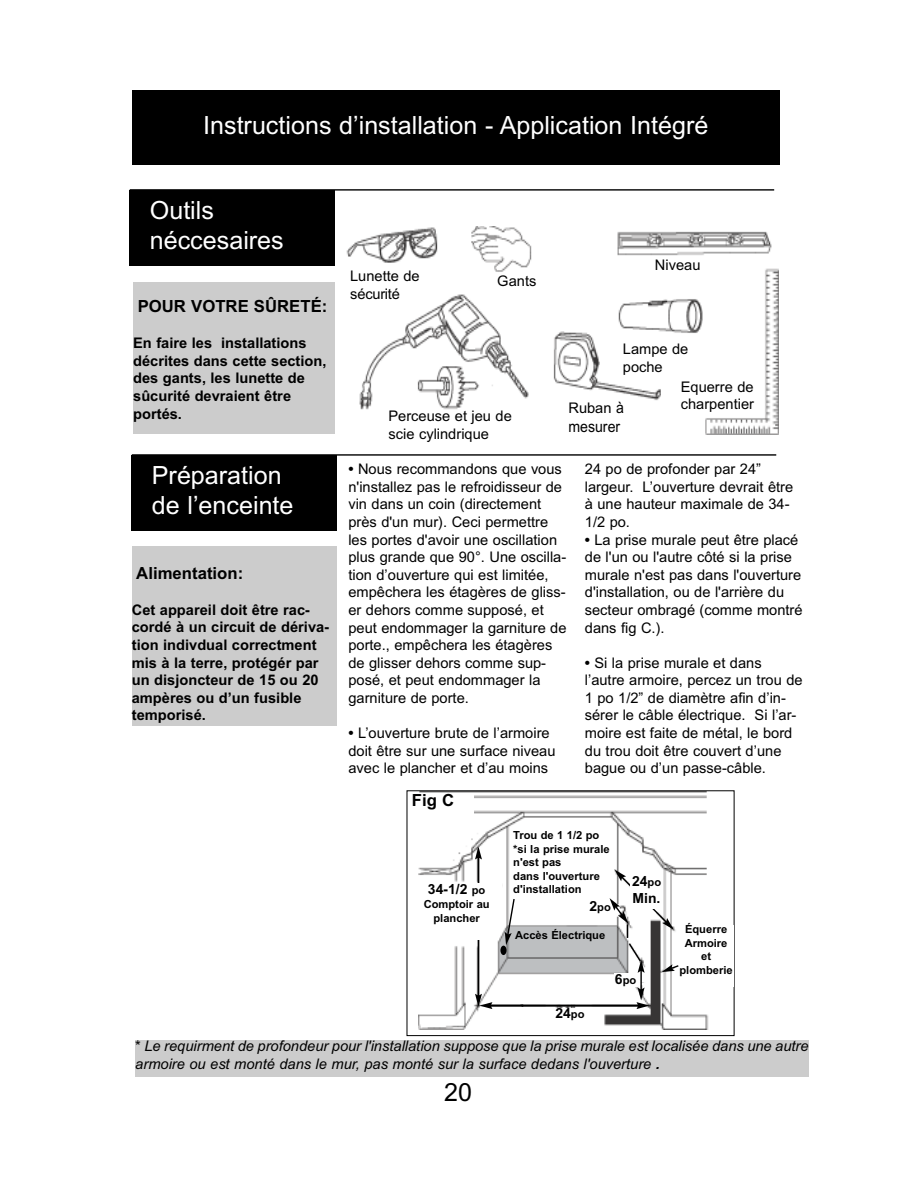
<style>
.page{position:relative;width:918px;height:1188px;background:#fff}
.page>*{position:absolute;margin:0;border:0;box-sizing:border-box;transform-origin:0 0}
.t1{font:25.05px/30.2px "Arial";color:#fff}
.t2{font:25.05px "Arial";color:#000}
.t3{font:700 16.8px "Arial";color:#000}
.t4{font:15.75px "Arial";color:#000;scale:.9 1}
.t5{font:14.7px/17.5px "Arial";color:#000}
.t6{font:700 14.7px/17.5px "Arial";color:#000}
.t7{font:italic 14.7px/17.5px "Arial";color:#000}
.t8{font:700 13.95px/16.8px "Arial";color:#000}
.t9{font:700 11.1px/13.4px "Arial";color:#000;text-align:center}
.s1{font-size:15.75px}
.s2{font-weight:700}
.s3{font-size:11.1px}
.s4{font-size:13.95px}
</style>
<div class="page">
<div style="left:132px;top:91px;width:648px;height:74px;background:#000"></div>
<div style="left:132px;top:455px;width:205px;height:75px;background:#000"></div>
<hr style="left:132px;top:454px;width:644px;height:2px;background:#000">
<div style="left:133px;top:282px;width:202px;height:152px;background:#ccc"></div>
<img style="left:419px;top:792px;width:290px;height:238px">
<div style="left:407px;top:790px;width:327px;height:246px;border:1px solid #000"></div>
<div style="left:130px;top:190px;width:205px;height:75px;background:#000"></div>
<hr style="left:130px;top:189px;width:644px;height:2px;background:#000">
<img style="left:347px;top:226px;width:431px;height:208px">
<div style="left:132px;top:546px;width:205px;height:180px;background:#ccc"></div>
<div style="left:412px;top:794px;width:62px;height:23px;background:#fff"></div>
<div style="left:678px;top:925px;width:56px;height:62px;background:#fff"></div>
<div style="left:541px;top:910px;width:8px;height:11px;background:#fff"></div>
<div style="left:637px;top:970px;width:11px;height:12px;background:#fff"></div>
<div style="left:421px;top:883px;width:81px;height:44px;background:#fff"></div>
<div style="left:437px;top:929px;width:53px;height:12px;background:#fff"></div>
<div style="left:500px;top:946px;width:7px;height:9px;background:#000;border-radius:50%"></div>
<hr style="left:478px;top:857px;width:1px;height:139px;background:#000">
<svg style="left:475px;top:847px;width:7px;height:12px"></svg>
<div style="left:416px;top:883px;width:81px;height:57px;background:#fff"></div>
<hr style="left:490px;top:1005px;width:149px;height:2px;background:#000">
<svg style="left:475px;top:994px;width:17px;height:15px"></svg>
<div style="left:555px;top:1008px;width:30px;height:17px;background:#fff"></div>
<hr style="left:640px;top:970px;width:2px;height:20px;background:#000">
<svg style="left:637px;top:987px;width:12px;height:22px"></svg>
<div style="left:614px;top:974px;width:23px;height:13px;background:#fff"></div>
<svg style="left:505px;top:897px;width:11px;height:48px"></svg>
<svg style="left:610px;top:870px;width:70px;height:103px"></svg>
<div style="left:499px;top:989px;width:31px;height:15px;background:#fff"></div>
<div style="left:517px;top:1007px;width:13px;height:12px;background:#fff"></div>
<div style="left:135px;top:1041px;width:674px;height:36px;background:#ccc"></div>
<h1 class="t1" style="left:203px;top:113px;width:507px">Instructions d’installation - Application Intégré</h1>
<h1 class="t1" style="left:150px;top:198px;width:135px">Outils néccesaires</h1>
<p class="t3" style="left:138px;top:300px;width:191px">POUR VOTRE SÛRETÉ:</p>
<p class="t6" style="left:133px;top:336px;width:195px">En faire les installations décrites dans cette section, des gants, les lunette de sûcurité devraient être portés.</p>
<h1 class="t1" style="left:152px;top:463px;width:143px">Préparation de l’enceinte</h1>
<p class="t3" style="left:136px;top:567px;width:108px">Alimentation:</p>
<p class="t6" style="left:132px;top:602px;width:199px">Cet appareil doit être rac&shy;cordé à un circuit de dériva&shy;tion indivdual correctment mis à la terre, protégér par un disjoncteur de 15 ou 20 ampères ou d’un fusible temporisé.</p>
<p class="t5" style="left:350px;top:269px;width:71px">Lunette de sécurité</p>
<p class="t5" style="left:497px;top:274px;width:41px">Gants</p>
<p class="t5" style="left:389px;top:408px;width:125px">Perceuse et jeu de scie cylindrique</p>
<p class="t5" style="left:655px;top:257px;width:47px">Niveau</p>
<p class="t5" style="left:623px;top:342px;width:67px">Lampe de poche</p>
<p class="t5" style="left:681px;top:379px;width:74px">Equerre de</p>
<p class="t5" style="left:568px;top:401px;width:57px">Ruban <span class="s1">à</span></p>
<p class="t5" style="left:681px;top:397px;width:75px">charpentier</p>
<p class="t4" style="left:568px;top:421px;width:59px">mesurer</p>
<p class="t5" style="left:348px;top:462px;width:220px"><span class="s2">•</span> Nous recommandons que vous n'installez pas le refroidisseur de vin dans un coin (directement près d'un mur). Ceci permettre les portes d'avoir une oscillation plus grande que 90°. Une oscilla&shy;tion d’ouverture qui est limitée, empêchera les étagères de gliss&shy;er dehors comme supposé, et peut endommager la garniture de porte., empêchera les étagères de glisser dehors comme sup&shy;posé, et peut endommager la garniture de porte.</p>
<p class="t5" style="left:348px;top:725px;width:209px"><span class="s2">•</span> L’ouverture brute de l’armoire doit être sur une surface niveau avec le plancher et d’au moins</p>
<p class="t3" style="left:412px;top:794px;width:44px">Fig C</p>
<p class="t5" style="left:585px;top:462px;width:210px">24 po de profonder par 24” largeur. L’ouverture devrait être à une hauteur maximale de 34-<br>1/2 po.</p>
<p class="t5" style="left:585px;top:532px;width:219px"><span class="s2">•</span> La prise murale peut être placé de l'un ou l'autre côté si la prise murale n'est pas dans l'ouverture d'installation, ou de l'arrière du secteur ombragé (comme montré dans fig C.).</p>
<p class="t5" style="left:585px;top:655px;width:219px"><span class="s2">•</span> Si la prise murale et dans l’autre armoire, percez un trou de<br>1 po 1/2” de diamètre afin d’in&shy;sérer le câble électrique. Si l’ar&shy;moire est faite de métal, le bord du trou doit être couvert d’une bague ou d’un passe-câble.</p>
<p class="t8" style="left:428px;top:882px;width:59px">34-1/2 <span class="s3">po</span></p>
<p class="t9" style="left:424px;top:899px;width:68px">Comptoir au plancher</p>
<p class="t9" style="left:513px;top:830px;width:98px;text-align:left">Trou de 1 1/2 po *si la prise murale n'est pas<br>dans l'ouverture d'installation</p>
<p class="t9" style="left:589px;top:901px;width:23px"><span class="s4">2</span>po</p>
<p class="t9" style="left:515px;top:930px;width:92px">Accès Électrique</p>
<p class="t8" style="left:632px;top:874px;width:31px">24<span class="s3">po<br></span>Min.</p>
<p class="t8" style="left:555px;top:1006px;width:31px">24<span class="s3">po</span></p>
<p class="t9" style="left:615px;top:974px;width:23px"><span class="s4">6</span>po</p>
<p class="t9" style="left:679px;top:924px;width:55px">Équerre<br>Armoire et plomberie</p>
<p class="t7" style="left:135px;top:1039px;width:675px">* Le requirment de profondeur pour l'installation suppose que la prise murale est localisée dans une autre armoire ou est monté dans le mur, pas monté sur la surface dedans l'ouverture <span class="s2">.</span></p>
<h1 class="t2" style="left:444px;top:1083px;width:29px">20</h1>
</div>
